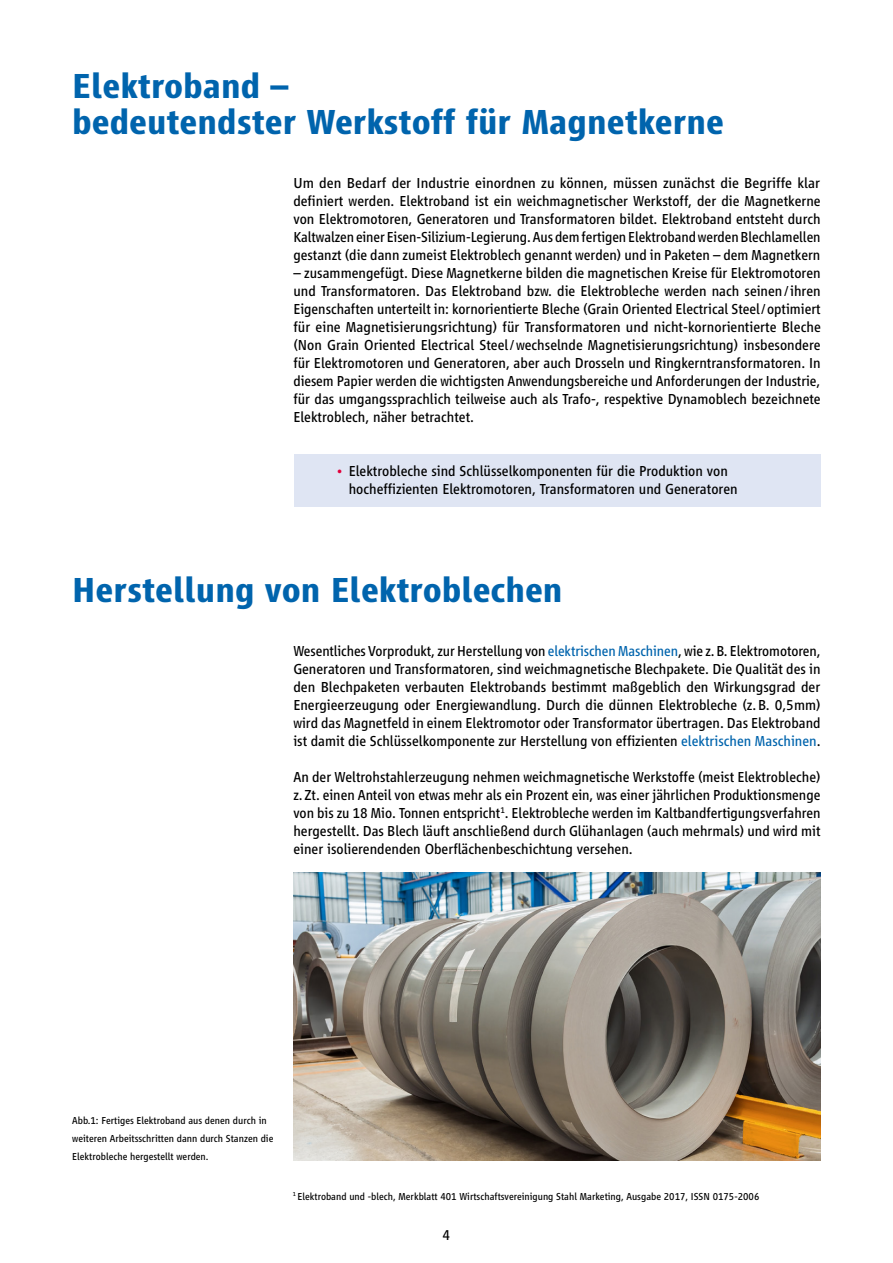
<style>
.page{position:relative;width:893px;height:1263px;background:#fff}
.page>*{position:absolute;margin:0;border:0;box-sizing:border-box;transform-origin:0 0}
.t1{font:700 36px/36px "Vialog LT Pro";color:#0064ad}
.t2{font:15px/18px "Vialog LT Pro";color:#000;text-align:justify}
.t3{font:10.5px/18px "Vialog LT Pro";color:#000}
.s1{color:#e2003b}
.s2{color:#0064ad}
</style>
<div class="page">
<div style="left:294px;top:454px;width:526px;height:53px;background:#dfe5f3"></div>
<img style="left:293px;top:872px;width:527px;height:288px">
<h1 class="t1" style="left:72px;top:68px;width:653px">Elektroband –<br>bedeutendster Werkstoff für Magnetkerne</h1>
<p class="t2" style="left:293px;top:174px;width:529px">Um den Bedarf der Industrie einordnen zu können, müssen zunächst die Begriffe klar definiert werden. Elektroband ist ein weichmagnetischer Werkstoff, der die Magnetkerne von Elektromotoren, Generatoren und Transformatoren bildet. Elektroband entsteht durch Kaltwalzen einer Eisen-Silizium-Legierung. Aus dem fertigen Elektroband werden Blechlamellen gestanzt (die dann zumeist Elektroblech genannt werden) und in Paketen – dem Magnetkern</p>
<p class="t2" style="left:293px;top:264px;width:529px">– zusammengefügt. Diese Magnetkerne bilden die magnetischen Kreise für Elektromotoren und Transformatoren. Das Elektroband bzw. die Elektrobleche werden nach seinen /ihren Eigenschaften unterteilt in: kornorientierte Bleche (Grain Oriented Electrical Steel/ optimiert für eine Magnetisierungsrichtung) für Transformatoren und nicht-kornorientierte Bleche (Non Grain Oriented Electrical Steel /wechselnde Magnetisierungsrichtung) insbesondere für Elektromotoren und Generatoren, aber auch Drosseln und Ringkerntransformatoren. In diesem Papier werden die wichtigsten Anwendungsbereiche und Anforderungen der Industrie, für das umgangssprachlich teilweise auch als Trafo-, respektive Dynamoblech bezeichnete Elektroblech, näher betrachtet.</p>
<p class="t2" style="left:349px;top:462px;width:390px;text-indent:-13px"><span class="s1">•</span> Elektrobleche sind Schlüsselkomponenten für die Produktion von hocheffizienten Elektromotoren, Transformatoren und Generatoren</p>
<h1 class="t1" style="left:72px;top:572px;width:492px">Herstellung von Elektroblechen</h1>
<p class="t2" style="left:293px;top:642px;width:529px">Wesentliches Vorprodukt, zur Herstellung von <span class="s2">elektrischen Maschinen</span>, wie z.B. Elektromotoren, Generatoren und Transformatoren, sind weichmagnetische Blechpakete. Die Qualität des in den Blechpaketen verbauten Elektrobands bestimmt maßgeblich den Wirkungsgrad der Energieerzeugung oder Energiewandlung. Durch die dünnen Elektrobleche (z.B. 0,5mm) wird das Magnetfeld in einem Elektromotor oder Transformator übertragen. Das Elektroband ist damit die Schlüsselkomponente zur Herstellung von effizienten <span class="s2">elektrischen Maschinen</span>.</p>
<p class="t2" style="left:293px;top:768px;width:529px">An der Weltrohstahlerzeugung nehmen weichmagnetische Werkstoffe (meist Elektrobleche) z. Zt. einen Anteil von etwas mehr als ein Prozent ein, was einer jährlichen Produktionsmenge von bis zu 18 Mio. Tonnen entspricht<sup>1</sup>. Elektrobleche werden im Kaltbandfertigungsverfahren hergestellt. Das Blech läuft anschließend durch Glühanlagen (auch mehrmals) und wird mit einer isolierendenden Oberflächenbeschichtung versehen.</p>
<p class="t3" style="left:72px;top:1112px;width:203px">Abb.1: Fertiges Elektroband aus denen durch in weiteren Arbeitsschritten dann durch Stanzen die<br>Elektrobleche hergestellt werden.</p>
<p class="t3" style="left:293px;top:1187px;width:468px"><sup>1</sup> Elektroband und -blech, Merkblatt 401 Wirtschaftsvereinigung Stahl Marketing, Ausgabe 2017, ISSN 0175-2006</p>
<p class="t2" style="left:443px;top:1226px;width:9px">4</p>
</div>
